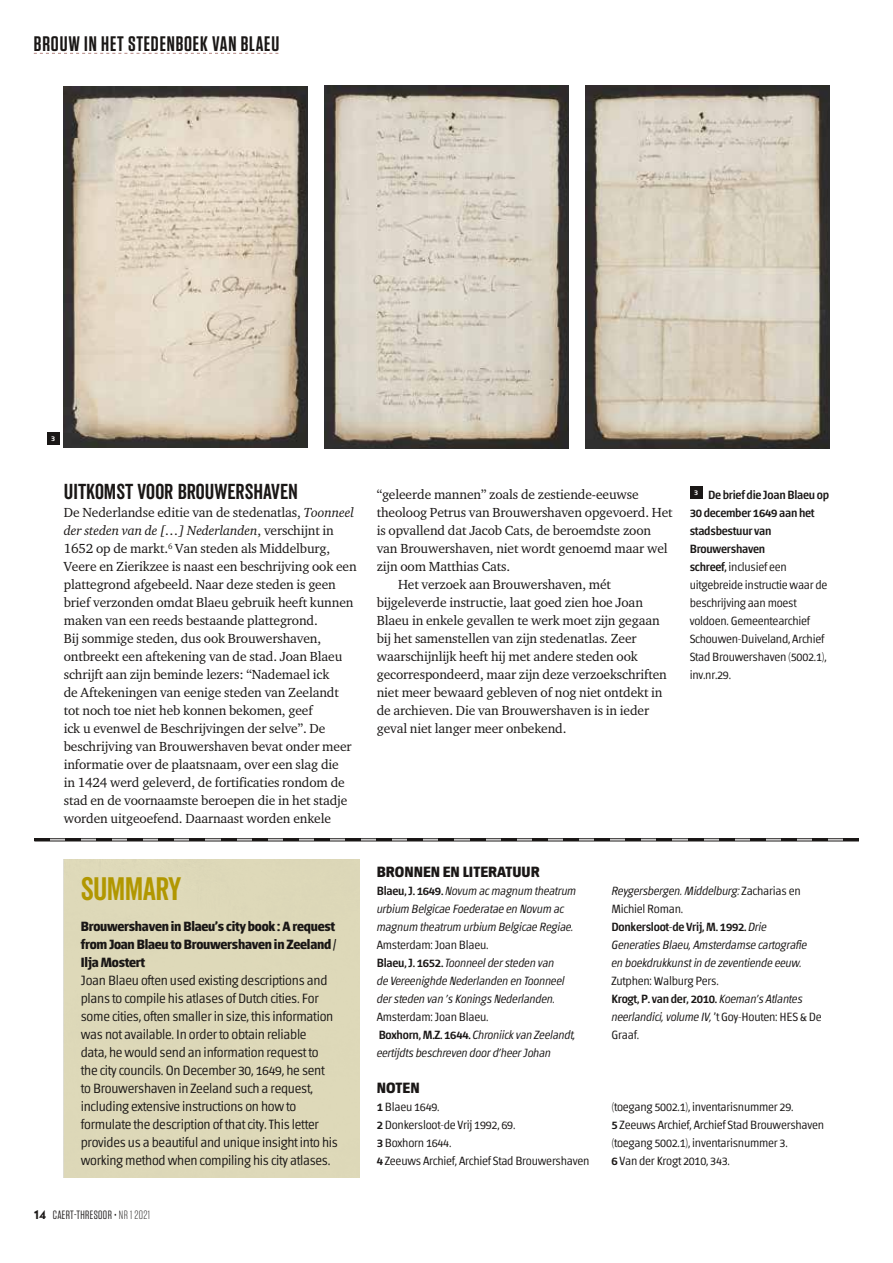
<style>
.page{position:relative;width:893px;height:1263px;background:#fff}
.page>*{position:absolute;margin:0;border:0;box-sizing:border-box;transform-origin:0 0}
.t1{font:31.5px "Veneer Clean";letter-spacing:-.02em;color:#b19700}
.t2{font:600 21px "Tungsten";letter-spacing:.04em;color:#1a1716}
.t3{font:21px "Veneer Clean";color:#1a1716}
.t4{font:700 15px "Chaco";color:#1a1716}
.t5{font:13.5px/18px "Charter HFD";letter-spacing:-.01em;color:#1a1716}
.t6{font:300 13.5px/18px "Chaco";letter-spacing:-.02em;color:#1a1716}
.t7{font:700 13.5px/18px "Chaco";letter-spacing:-.02em;color:#1a1716;text-align:justify}
.t8{font:300 12px/18px "Chaco";letter-spacing:-.02em;color:#1a1716}
.t9{font:italic 300 12px/18px "Chaco";letter-spacing:-.02em;color:#1a1716}
.t10{font:12px "Tungsten";letter-spacing:.03em;color:#1a1716}
.t11{font:500 7.5px "Chaco";color:#fff}
.s1{font-style:italic}
.s2{font-family:"Radikal";font-weight:700}
.s3{font-weight:300}
.s4{font-weight:500}
.s5{font-weight:500;font-style:normal}
.s6{font-style:normal}
</style>
<div class="page">
<svg style="left:34px;top:53px;width:244px;height:1px"></svg>
<img style="left:64px;top:86px;width:244px;height:361px">
<img style="left:325px;top:85px;width:243px;height:363px">
<img style="left:585px;top:85px;width:244px;height:364px">
<div style="left:690px;top:486px;width:12px;height:13px;background:#1a1716"></div>
<div style="left:47px;top:432px;width:13px;height:13px;background:#1a1716"></div>
<hr style="left:34px;top:841px;width:825px;height:1px;background:#1a1716">
<hr style="left:35px;top:838px;width:824px;height:1px;background:#1a1716">
<hr style="left:843px;top:838px;width:16px;height:3px;background:#1a1716">
<hr style="left:812px;top:838px;width:16px;height:3px;background:#1a1716">
<hr style="left:781px;top:838px;width:16px;height:3px;background:#1a1716">
<hr style="left:750px;top:838px;width:16px;height:3px;background:#1a1716">
<hr style="left:719px;top:838px;width:15px;height:3px;background:#1a1716">
<hr style="left:688px;top:838px;width:15px;height:3px;background:#1a1716">
<hr style="left:657px;top:838px;width:15px;height:3px;background:#1a1716">
<hr style="left:625px;top:838px;width:16px;height:3px;background:#1a1716">
<hr style="left:594px;top:838px;width:16px;height:3px;background:#1a1716">
<hr style="left:563px;top:838px;width:16px;height:3px;background:#1a1716">
<hr style="left:532px;top:838px;width:16px;height:3px;background:#1a1716">
<hr style="left:501px;top:838px;width:15px;height:3px;background:#1a1716">
<hr style="left:470px;top:838px;width:15px;height:3px;background:#1a1716">
<hr style="left:439px;top:838px;width:15px;height:3px;background:#1a1716">
<hr style="left:408px;top:838px;width:15px;height:3px;background:#1a1716">
<hr style="left:376px;top:838px;width:16px;height:3px;background:#1a1716">
<hr style="left:345px;top:838px;width:16px;height:3px;background:#1a1716">
<hr style="left:314px;top:838px;width:16px;height:3px;background:#1a1716">
<hr style="left:283px;top:838px;width:16px;height:3px;background:#1a1716">
<hr style="left:252px;top:838px;width:15px;height:3px;background:#1a1716">
<hr style="left:221px;top:838px;width:15px;height:3px;background:#1a1716">
<hr style="left:190px;top:838px;width:15px;height:3px;background:#1a1716">
<hr style="left:159px;top:838px;width:15px;height:3px;background:#1a1716">
<hr style="left:127px;top:838px;width:16px;height:3px;background:#1a1716">
<hr style="left:96px;top:838px;width:16px;height:3px;background:#1a1716">
<hr style="left:65px;top:838px;width:16px;height:3px;background:#1a1716">
<hr style="left:34px;top:838px;width:16px;height:3px;background:#1a1716">
<h2 class="t2" style="left:34px;top:32px;width:247px">BROUW IN HET STEDENBOEK VAN BLAEU</h2>
<p class="t11" style="left:51px;top:435px;width:5px">3</p>
<h2 class="t3" style="left:64px;top:479px;width:236px">UITKOMST VOOR BROUWERSHAVEN</h2>
<p class="t5" style="left:64px;top:503px;width:294px">De Nederlandse editie van de stedenatlas, <span class="s1">Toonneel der steden van de […] Nederlanden</span>, verschijnt in 1652 op de markt.<sup>6</sup> Van steden als Middelburg, Veere en Zierikzee is naast een beschrijving ook een plattegrond afgebeeld. Naar deze steden is geen brief verzonden omdat Blaeu gebruik heeft kunnen maken van een reeds bestaande plattegrond.<br>Bij sommige steden, dus ook Brouwershaven, ontbreekt een aftekening van de stad. Joan Blaeu schrijft aan zijn beminde lezers: “Nademael ick<br>de Aftekeningen van eenige steden van Zeelandt tot noch toe niet heb konnen bekomen, geef<br>ick u evenwel de Beschrijvingen der selve”. De beschrijving van Brouwershaven bevat onder meer informatie over de plaatsnaam, over een slag die<br>in 1424 werd geleverd, de fortificaties rondom de stad en de voornaamste beroepen die in het stadje worden uitgeoefend. Daarnaast worden enkele</p>
<h1 class="t1" style="left:81px;top:869px;width:102px">SUMMARY</h1>
<p class="t7" style="left:81px;top:918px;width:257px">Brouwershaven in Blaeu’s city book : A request from Joan Blaeu to Brouwershaven in Zeeland / Ilja Mostert</p>
<p class="t6" style="left:81px;top:972px;width:259px">Joan Blaeu often used existing descriptions and plans to compile his atlases of Dutch cities. For some cities, often smaller in size, this information was not available. In order to obtain reliable<br>data, he would send an information request to the city councils. On December 30, 1649, he sent to Brouwershaven in Zeeland such a request, including extensive instructions on how to formulate the description of that city. This letter provides us a beautiful and unique insight into his working method when compiling his city atlases.</p>
<p class="t10" style="left:34px;top:1209px;width:118px"><span class="s2">14</span> CAERT-THRESOOR • <span class="s3">NR 1 2021</span></p>
<p class="t5" style="left:377px;top:485px;width:263px">“geleerde mannen” zoals de zestiende-eeuwse</p>
<p class="t5" style="left:377px;top:503px;width:297px">theoloog Petrus van Brouwershaven opgevoerd. Het</p>
<p class="t5" style="left:377px;top:521px;width:276px">is opvallend dat Jacob Cats, de beroemdste zoon</p>
<p class="t5" style="left:377px;top:539px;width:292px">van Brouwershaven, niet wordt genoemd maar wel</p>
<p class="t5" style="left:377px;top:557px;width:135px">zijn oom Matthias Cats.</p>
<p class="t5" style="left:398px;top:575px;width:215px">Het verzoek aan Brouwershaven, mét</p>
<p class="t5" style="left:377px;top:593px;width:268px">bijgeleverde instructie, laat goed zien hoe Joan</p>
<p class="t5" style="left:377px;top:611px;width:284px">Blaeu in enkele gevallen te werk moet zijn gegaan</p>
<p class="t5" style="left:377px;top:629px;width:261px">bij het samenstellen van zijn stedenatlas. Zeer</p>
<p class="t5" style="left:377px;top:647px;width:263px">waarschijnlijk heeft hij met andere steden ook</p>
<p class="t5" style="left:377px;top:665px;width:292px">gecorrespondeerd, maar zijn deze verzoekschriften</p>
<p class="t5" style="left:377px;top:683px;width:287px">niet meer bewaard gebleven of nog niet ontdekt in</p>
<p class="t5" style="left:377px;top:701px;width:274px">de archieven. Die van Brouwershaven is in ieder</p>
<p class="t5" style="left:377px;top:719px;width:191px">geval niet langer meer onbekend.</p>
<p class="t8" style="left:690px;top:487px;width:141px;text-indent:4px"><sup>3</sup> <span class="s4">De brief die Joan Blaeu op<br>30 december 1649 aan het stadsbestuur van<br>Brouwershaven<br>schreef,</span> inclusief een uitgebreide instructie waar de beschrijving aan moest voldoen. Gemeentearchief<br>Schouwen-Duiveland, Archief<br>Stad Brouwershaven (5002.1), inv.nr.29.</p>
<p class="t4" style="left:377px;top:865px;width:164px">BRONNEN EN LITERATUUR</p>
<p class="t9" style="left:377px;top:883px;width:201px"><span class="s5">Blaeu, J. 1649.</span> Novum ac magnum theatrum urbium Belgicae Foederatae en Novum ac magnum theatrum urbium Belgicae Regiae.</p>
<p class="t9" style="left:377px;top:937px;width:189px"><span class="s6">Amsterdam: Joan Blaeu.<br></span><span class="s5">Blaeu, J. 1652.</span> Toonneel der steden van de Vereenighde Nederlanden en Toonneel der steden van ’s Konings Nederlanden.</p>
<p class="t9" style="left:377px;top:1009px;width:200px"><span class="s6">Amsterdam: Joan Blaeu.<br></span><span class="s5">Boxhorn, M.Z. 1644.</span> Chroniick van Zeelandt, eertijdts beschreven door d’heer Johan</p>
<p class="t9" style="left:611px;top:883px;width:197px">Reygersbergen. Middelburg: <span class="s6">Zacharias en Michiel Roman.<br></span><span class="s5">Donkersloot-de Vrij, M. 1992.</span> Drie Generaties Blaeu, Amsterdamse cartografie en boekdrukkunst in de zeventiende eeuw.</p>
<p class="t8" style="left:611px;top:973px;width:212px">Zutphen: Walburg Pers.<br><span class="s4">Krogt, P. van der, 2010.</span> <span class="s1">Koeman’s Atlantes neerlandici, volume IV,</span> ’t Goy-Houten: HES &amp; De<br>Graaf.</p>
<p class="t4" style="left:377px;top:1081px;width:44px">NOTEN</p>
<p class="t8" style="left:377px;top:1099px;width:214px"><span class="s4">1</span> Blaeu 1649.<br><span class="s4">2</span> Donkersloot-de Vrij 1992, 69.<br><span class="s4">3</span> Boxhorn 1644.<br><span class="s4">4</span> Zeeuws Archief, Archief Stad Brouwershaven</p>
<p class="t8" style="left:611px;top:1099px;width:214px">(toegang 5002.1), inventarisnummer 29.<br><span class="s4">5</span> Zeeuws Archief, Archief Stad Brouwershaven (toegang 5002.1), inventarisnummer 3.<br><span class="s4">6</span> Van der Krogt 2010, 343.</p>
</div>
